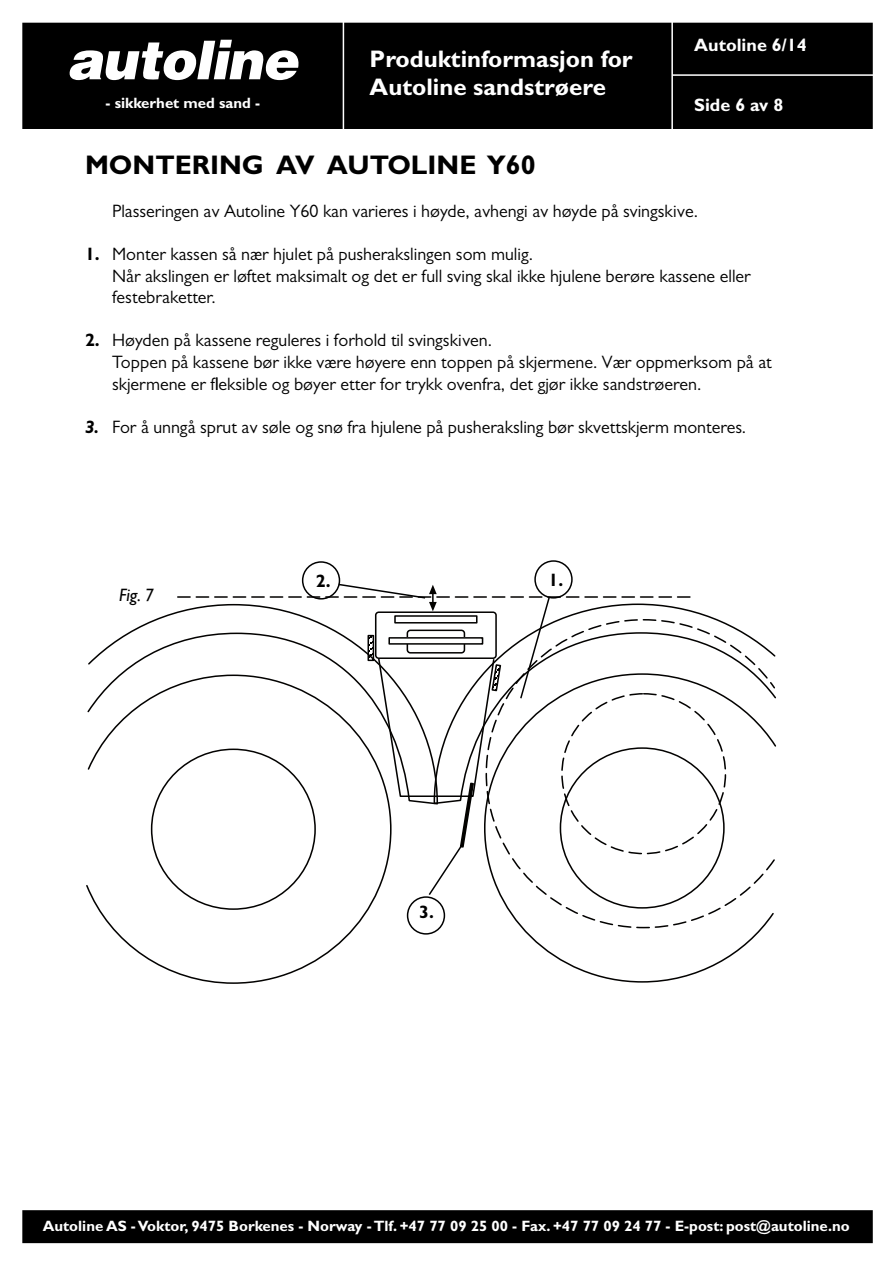
<style>
.page{position:relative;width:893px;height:1263px;background:#fff}
.page>*{position:absolute;margin:0;border:0;box-sizing:border-box;transform-origin:0 0}
.t1{font:700 27px "Gill Sans";color:#000}
.t2{font:700 24px/28.8px "Gill Sans";color:#fff}
.t3{font:18px/21.6px "Gill Sans";color:#000}
.t4{font:700 18px "Gill Sans";color:#fff}
.t5{font:700 18px "Gill Sans";color:#000}
.t6{font:italic 18px "Gill Sans";color:#000}
.t7{font:700 15px "Gill Sans";color:#fff}
.s1{font-weight:700}
.s2{font-weight:700;font-style:italic}
</style>
<div class="page">
<div style="left:23px;top:1211px;width:849px;height:31px;background:#000"></div>
<div style="left:22px;top:1210px;width:851px;height:33px;border:2px solid #000"></div>
<div style="left:23px;top:23px;width:849px;height:105px;background:#000"></div>
<div style="left:22px;top:23px;width:851px;height:106px;border:2px solid #000"></div>
<svg style="left:69px;top:40px;width:230px;height:40px"></svg>
<hr style="left:343px;top:21px;width:1px;height:133px;background:#fff">
<hr style="left:671px;top:21px;width:2px;height:133px;background:#fff">
<hr style="left:672px;top:74px;width:207px;height:2px;background:#fff">
<svg style="left:88px;top:611px;width:90px;height:63px"></svg>
<svg style="left:86px;top:674px;width:290px;height:310px"></svg>
<svg style="left:522px;top:929px;width:240px;height:54px"></svg>
<svg style="left:500px;top:618px;width:276px;height:311px"></svg>
<svg style="left:178px;top:584px;width:515px;height:313px"></svg>
<div style="left:302px;top:561px;width:38px;height:38px;border:2px solid #000;border-radius:50%"></div>
<div style="left:534px;top:560px;width:39px;height:39px;border:2px solid #000;border-radius:50%"></div>
<div style="left:407px;top:896px;width:38px;height:39px;border:2px solid #000;border-radius:50%"></div>
<p class="t7" style="left:106px;top:94px;width:156px">- sikkerhet med sand -</p>
<h2 class="t2" style="left:370px;top:44px;width:265px">Produktinformasjon for<br>Autoline sandstrøere</h2>
<p class="t4" style="left:694px;top:35px;width:114px">Autoline 6/14</p>
<p class="t4" style="left:694px;top:94px;width:91px">Side 6 av 8</p>
<h1 class="t1" style="left:85px;top:148px;width:452px">MONTERING AV AUTOLINE Y60</h1>
<p class="t3" style="left:112px;top:200px;width:587px">Plasseringen av Autoline Y60 kan varieres i høyde, avhengi av høyde på svingskive.</p>
<p class="t3" style="left:112px;top:243px;width:640px;text-indent:-27px"><span class="s1">1.</span> Monter kassen så nær hjulet på pusherakslingen som mulig.<br>Når akslingen er løftet maksimalt og det er full sving skal ikke hjulene berøre kassene eller festebraketter.</p>
<p class="t3" style="left:112px;top:329px;width:661px;text-indent:-27px"><span class="s1">2.</span> Høyden på kassene reguleres i forhold til svingskiven.<br>Toppen på kassene bør ikke være høyere enn toppen på skjermene. Vær oppmerksom på at skjermene er fleksible og bøyer etter for trykk ovenfra, det gjør ikke sandstrøeren.</p>
<p class="t3" style="left:85px;top:416px;width:663px"><span class="s2">3.</span> For å unngå sprut av søle og snø fra hjulene på pusheraksling bør skvettskjerm monteres.</p>
<p class="t6" style="left:119px;top:584px;width:36px">Fig. 7</p>
<p class="t5" style="left:316px;top:570px;width:16px">2.</p>
<p class="t5" style="left:549px;top:569px;width:16px">1.</p>
<p class="t5" style="left:419px;top:901px;width:16px">3.</p>
<p class="t7" style="left:43px;top:1217px;width:809px">Autoline AS - Voktor, 9475 Borkenes - Norway - Tlf. +47 77 09 25 00 - Fax. +47 77 09 24 77 - E-post: post@autoline.no</p>
</div>
